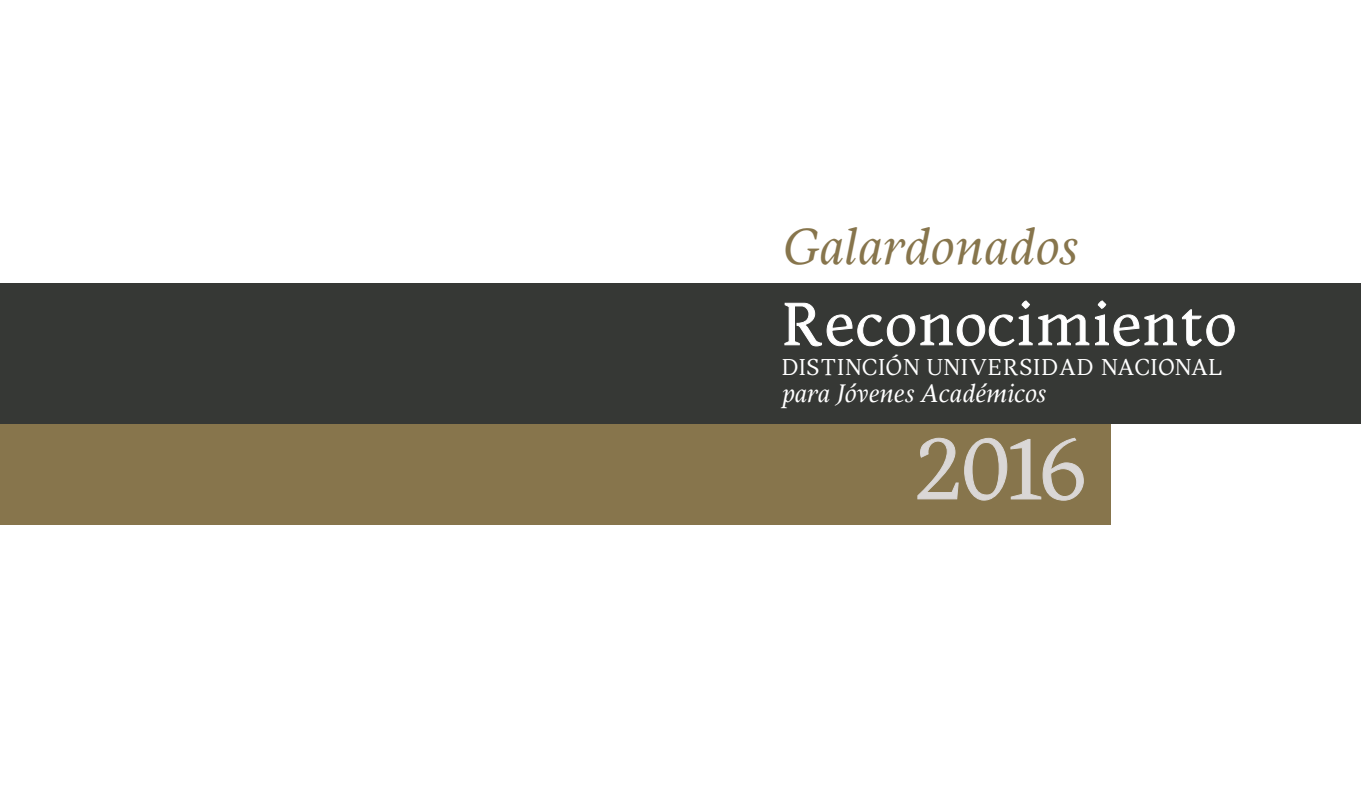
<style>
.page{position:relative;width:1361px;height:808px;background:#fff}
.page>*{position:absolute;margin:0;border:0;box-sizing:border-box;transform-origin:0 0}
.t1{font:83.7px "Segral";color:#dad7d6}
.t2{font:58.5px "Segral";letter-spacing:.01em;color:#fff}
.t3{font:italic 49.5px "Segral";letter-spacing:.01em;color:#87754c}
.t4{font:italic 24.75px "Segral";letter-spacing:.01em;color:#fff}
.t5{font:22.5px "Segral";letter-spacing:.01em;color:#fff}
</style>
<div class="page">
<div style="left:0;top:283px;width:1361px;height:141px;background:#363835"></div>
<div style="left:0;top:424px;width:1110px;height:100px;background:#87754c"></div>
<svg style="left:917px;top:437px;width:167px;height:64px"></svg>
<svg style="left:784px;top:300px;width:451px;height:47px"></svg>
<h3 class="t3" style="left:781px;top:217px;width:296px">Galardonados</h3>
<h2 class="t2" style="left:781px;top:289px;width:456px">Reconocimiento</h2>
<p class="t5" style="left:781px;top:353px;width:442px">DISTINCIÓN UNIVERSIDAD NACIONAL</p>
<p class="t4" style="left:781px;top:378px;width:265px">para Jóvenes Académicos</p>
<h1 class="t1" style="left:913px;top:420px;width:176px">2016</h1>
</div>
